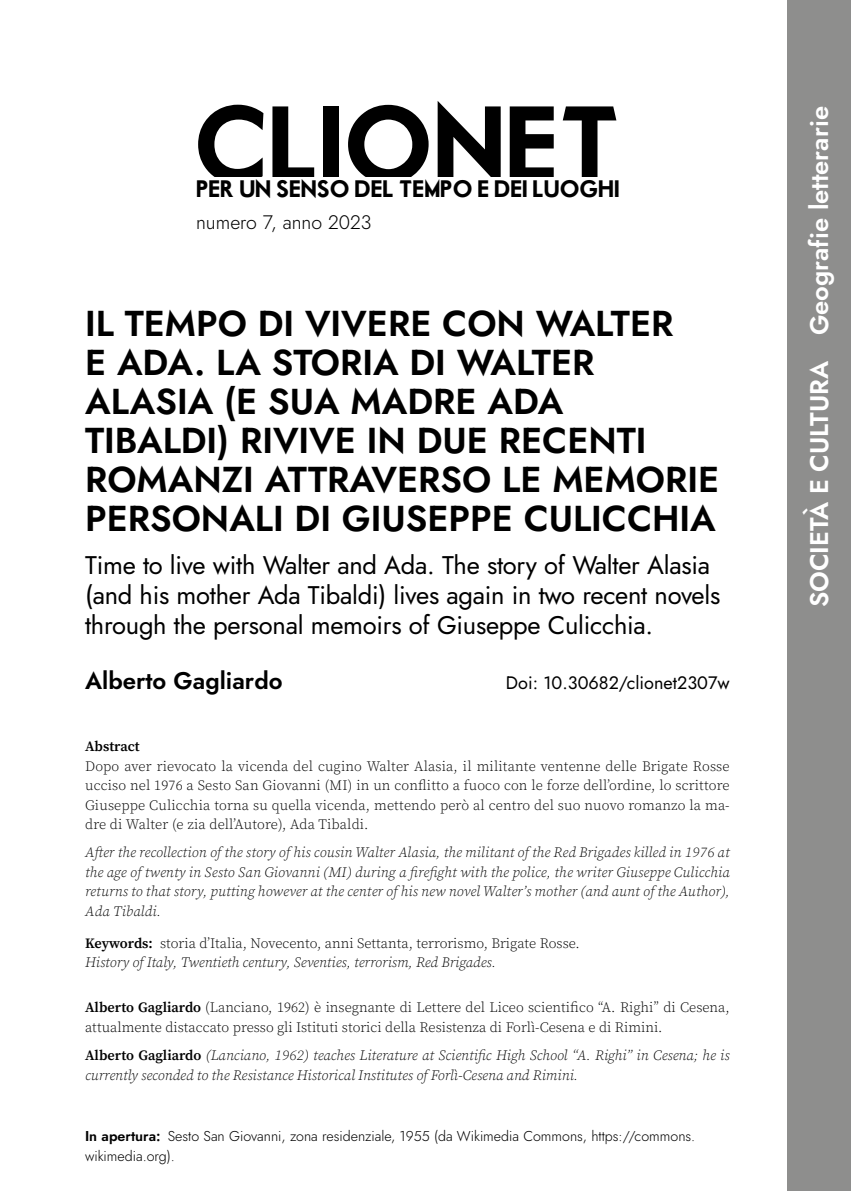
<style>
.page{position:relative;width:851px;height:1191px;background:#fff}
.page>*{position:absolute;margin:0;border:0;box-sizing:border-box;transform-origin:0 0}
.t1{font:102.9px "Motor Oil 1937 M54";color:#000}
.t2{font:600 36px/39px "Jost";color:#000}
.t3{font:25.5px/30px "Jost";letter-spacing:-.01em;color:#000}
.t4{font:600 25.5px "Jost";color:#fff}
.t5{font:600 24px "Jost";color:#000}
.t6{font:22.8px "Motor Oil 1937 M54";color:#000}
.t7{font:300 19.5px "Jost";color:#000}
.t8{font:18px "Jost";color:#000}
.t9{font:italic 300 14.25px/19.5px "Source Serif Pro";color:#000}
.t10{font:300 14.25px/19.5px "Source Serif Pro";color:#000;text-align:justify}
.t11{font:300 14.25px/19.5px "Jost";color:#000}
.t12{font:600 14.25px "Source Serif Pro";color:#000}
.s1{font-weight:600;font-style:normal}
.s2{font-style:normal}
.s3{font-weight:600}
</style>
<div class="page">
<div style="left:787px;top:0;width:63px;height:1191px;background:#8e8e8d"></div>
<h1 class="t1" style="left:193px;top:99px;width:429px">CLIONET</h1>
<h3 class="t6" style="left:196px;top:179px;width:425px">PER UN SENSO DEL TEMPO E DEI LUOGHI</h3>
<h3 class="t7" style="left:196px;top:209px;width:177px">numero 7, anno 2023</h3>
<h2 class="t2" style="left:85px;top:304px;width:635px">IL TEMPO DI VIVERE CON WALTER<br>E ADA. LA STORIA DI WALTER<br>ALASIA (E SUA MADRE ADA<br>TIBALDI) RIVIVE IN DUE RECENTI<br>ROMANZI ATTRAVERSO LE MEMORIE<br>PERSONALI DI GIUSEPPE CULICCHIA</h2>
<h3 class="t3" style="left:85px;top:550px;width:636px">Time to live with Walter and Ada. The story of Walter Alasia (and his mother Ada Tibaldi) lives again in two recent novels through the personal memoirs of Giuseppe Culicchia.</h3>
<h3 class="t5" style="left:85px;top:664px;width:199px">Alberto Gagliardo</h3>
<p class="t8" style="left:506px;top:670px;width:225px">Doi: 10.30682/clionet2307w</p>
<p class="t12" style="left:85px;top:736px;width:56px">Abstract</p>
<p class="t10" style="left:85px;top:756px;width:646px">Dopo aver rievocato la vicenda del cugino Walter Alasia, il militante ventenne delle Brigate Rosse ucciso nel 1976 a Sesto San Giovanni (MI) in un conflitto a fuoco con le forze dell’ordine, lo scrittore Giuseppe Culicchia torna su quella vicenda, mettendo però al centro del suo nuovo romanzo la ma&shy;dre di Walter (e zia dell’Autore), Ada Tibaldi.</p>
<p class="t9" style="left:85px;top:843px;width:646px;text-align:justify">After the recollection of the story of his cousin Walter Alasia, the militant of the Red Brigades killed in 1976 at the age of twenty in Sesto San Giovanni (MI) during a firefight with the police, the writer Giuseppe Culicchia returns to that story, putting however at the center of his new novel Walter’s mother (and aunt of the Author), Ada Tibaldi.</p>
<p class="t9" style="left:85px;top:933px;width:496px"><span class="s1">Keywords:</span> <span class="s2">storia d’Italia, Novecento, anni Settanta, terrorismo, Brigate Rosse.<br></span>History of Italy, Twentieth century, Seventies, terrorism, Red Brigades.</p>
<p class="t10" style="left:85px;top:998px;width:646px"><span class="s3">Alberto Gagliardo</span> (Lanciano, 1962) è insegnante di Lettere del Liceo scientifico “A. Righi” di Cesena, attualmente distaccato presso gli Istituti storici della Resistenza di Forlì-Cesena e di Rimini.</p>
<p class="t9" style="left:85px;top:1045px;width:646px"><span class="s1">Alberto Gagliardo</span> (Lanciano, 1962) teaches Literature at Scientific High School “A. Righi” in Cesena; he is currently seconded to the Resistance Historical Institutes of Forlì-Cesena and Rimini.</p>
<p class="t11" style="left:85px;top:1126px;width:611px"><span class="s3">In apertura:</span> Sesto San Giovanni, zona residenziale, 1955 (da Wikimedia Commons, https://commons. wikimedia.org).</p>
<h3 class="t4" style="left:801px;top:607px;width:502px;rotate:-90deg">SOCIETÀ E CULTURA Geografie letterarie</h3>
</div>
